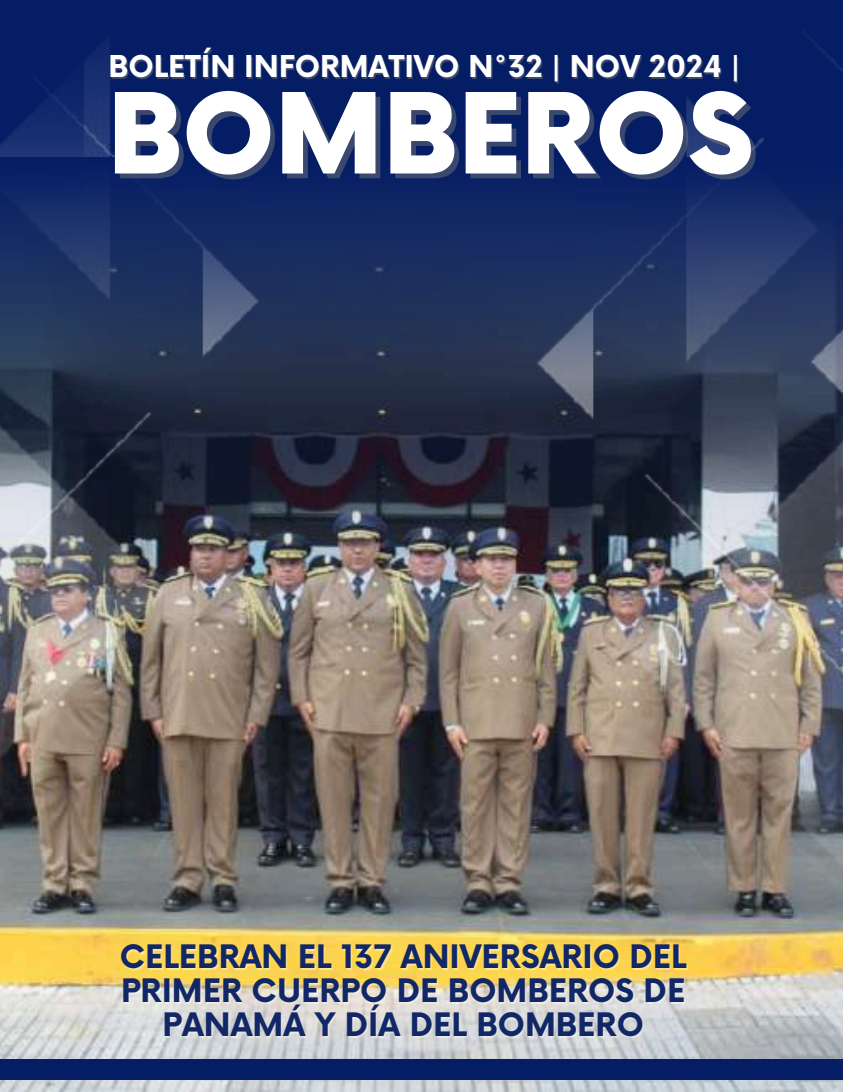
<style>
.page{position:relative;width:843px;height:1092px;background:#fff}
.page>*{position:absolute;margin:0;border:0;box-sizing:border-box;transform-origin:0 0}
.t1{font:900 108.5px "Now";color:#fff}
.t2{font:700 31.5px/34.3px "Now";color:#122765;text-align:center}
.t3{font:700 29.4px "Now";color:#fff}
</style>
<div class="page">
<img style="left:0;top:700px;width:537px;height:391px">
<img style="left:258px;top:404px;width:279px;height:296px">
<img style="left:0;top:404px;width:258px;height:655px">
<img style="left:537px;top:404px;width:306px;height:688px">
<div style="left:0;top:0;width:843px;height:158px;background:#041d64"></div>
<svg style="left:0;top:158px;width:843px;height:246px;background:#1f315f"></svg>
<div style="left:0;top:1059px;width:843px;height:21px;background:#041d64"></div>
<p class="t3" style="left:108px;top:51px;width:633px">BOLETÍN INFORMATIVO N°32 | NOV 2024 |</p>
<h1 class="t1" style="left:107px;top:76px;width:648px">BOMBEROS</h1>
<p class="t2" style="left:120px;top:942px;width:568px">CELEBRAN EL 137 ANIVERSARIO DEL<br>PRIMER CUERPO DE BOMBEROS DE<br>PANAMÁ Y DÍA DEL BOMBERO</p>
</div>
